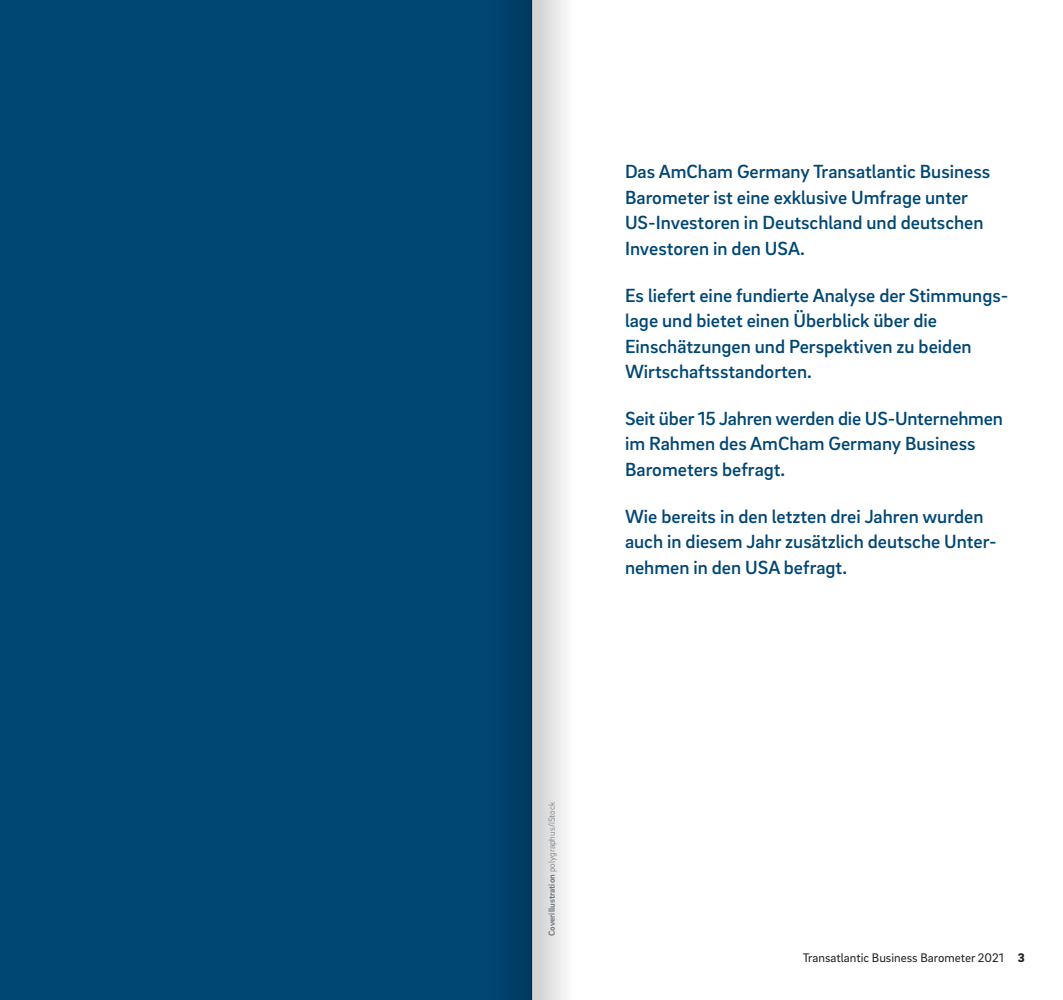
<style>
.page{position:relative;width:1063px;height:1000px;background:#fff}
.page>*{position:absolute;margin:0;border:0;box-sizing:border-box;transform-origin:0 0}
.Intro{font:500 19.5px/25.5px "Brix Sans";color:#004774}
.t1{font:12.75px "Brix Sans";color:#231f20}
.t2{font:300 9px "Brix Sans";color:#7f888f}
.s1{font-weight:700}
.s2{font-weight:900}
</style>
<div class="page">
<div style="left:0;top:0;width:531px;height:999px;background:#004774"></div>
<div style="left:486px;top:0;width:45px;height:999px;background:#004069"></div>
<div style="left:531px;top:0;width:46px;height:999px;background:linear-gradient(to right,#cdcccd,#fff)"></div>
<hr style="left:531px;top:0;width:1px;height:999px;background:#000">
<p class="Intro" style="left:625px;top:158px;width:367px">Das AmCham Germany Transatlantic Business Barometer ist eine exklusive Umfrage unter US-Investoren in Deutschland und deutschen Investoren in den USA.</p>
<p class="Intro" style="left:625px;top:281px;width:385px">Es liefert eine fundierte Analyse der Stimmungs&shy;lage und bietet einen Überblick über die Einschätzungen und Perspektiven zu beiden Wirtschaftsstandorten.</p>
<p class="Intro" style="left:625px;top:404px;width:379px">Seit über 15 Jahren werden die US-Unternehmen im Rahmen des AmCham Germany Business<br>Barometers befragt.</p>
<p class="Intro" style="left:625px;top:502px;width:373px">Wie bereits in den letzten drei Jahren wurden auch in diesem Jahr zusätzlich deutsche Unter&shy;nehmen in den USA befragt.</p>
<p class="t2" style="left:546px;top:935px;width:135px;rotate:-90deg"><span class="s1">Coverillustration</span> polygraphus/iStock</p>
<p class="t1" style="left:803px;top:949px;width:224px">Transatlantic Business Barometer 2021 <span class="s2">3</span></p>
</div>
